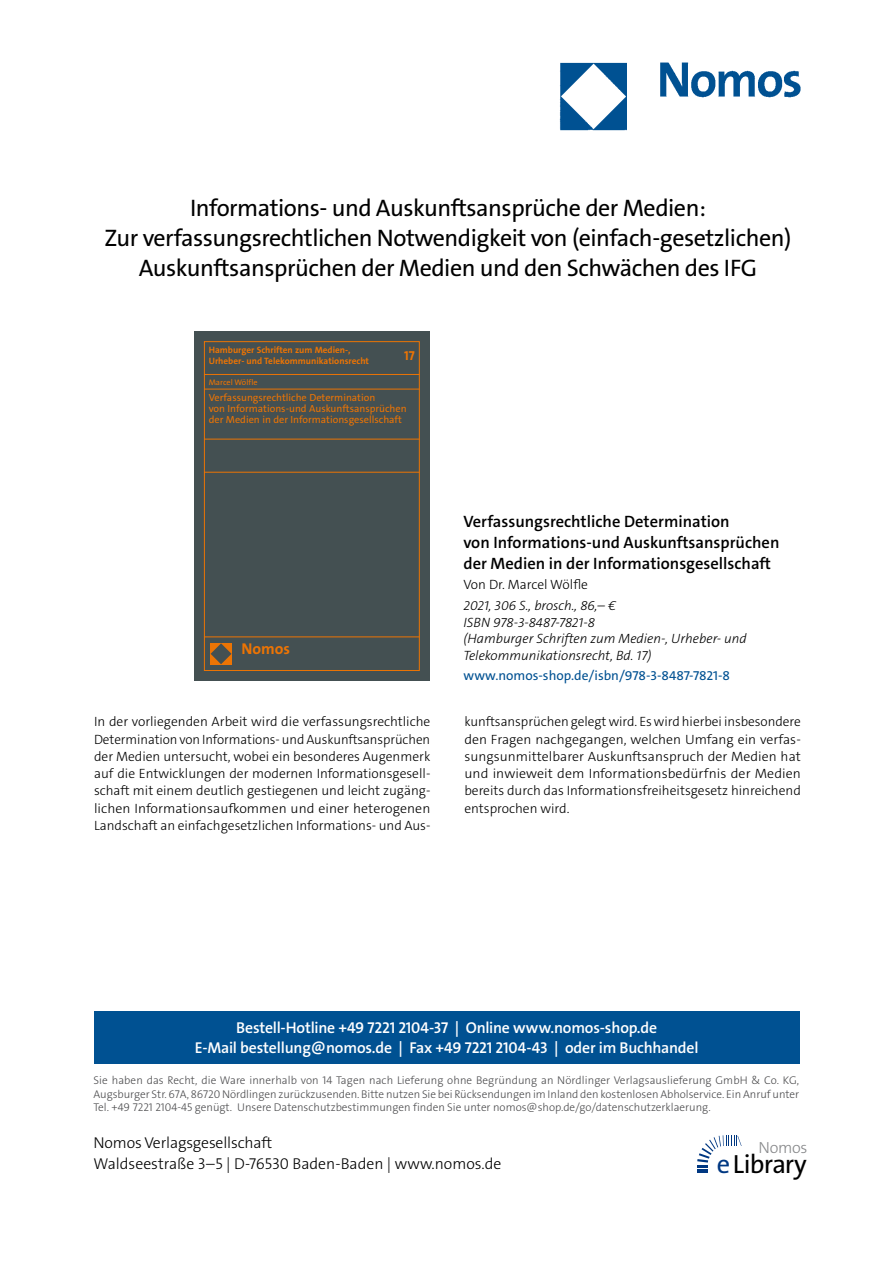
<style>
.page{position:relative;width:893px;height:1263px;background:#fff}
.page>*{position:absolute;margin:0;border:0;box-sizing:border-box;transform-origin:0 0}
.t1{font:26.4px "The Sans Os F";letter-spacing:-.03em;color:#000}
.t2{font:24px/30px "The Sans Os F";letter-spacing:-.02em;color:#000;text-align:center}
.t3{font:600 16.5px/21px "The Sans C5";color:#000}
.t4{font:300 16.2px "The Sans Os F";letter-spacing:-.02em;color:#87888a}
.t5{font:600 15.75px/21px "The Sans Os F";letter-spacing:-.01em;color:#fff;text-align:center}
.t6{font:300 15.75px/21px "The Sans Os F";color:#000}
.t7{font:700 15.75px "The Sans Os F";color:#ec7404}
.t8{font:300 13.5px/17.2px "The Sans C5";color:#000;text-align:justify}
.t9{font:italic 300 13.5px/16.5px "The Sans C5";color:#000}
.t10{font:13.5px "The Sans C5";color:#005192}
.t11{font:700 13.05px "The Sans Os F";color:#ec7404}
.t12{font:300 11.25px/13.5px "The Sans Os F";color:#4b4b4d;text-align:justify}
.t13{font:10.35px/11.4px "The Sans Os F";color:#ec7404}
.t14{font:700 9.3px/11.4px "The Sans Os F";color:#ec7404}
.t15{font:8.1px "The Sans Os F";color:#ec7404}
.s1{color:#003882}
</style>
<div class="page">
<img style="left:559px;top:62px;width:242px;height:69px">
<div style="left:94px;top:1011px;width:705px;height:52px;background:#005192"></div>
<svg style="left:697px;top:1135px;width:45px;height:38px"></svg>
<div style="left:194px;top:331px;width:236px;height:349px;background:#445052"></div>
<div style="left:204px;top:341px;width:216px;height:330px;border:1px solid #ec7404"></div>
<hr style="left:204px;top:374px;width:216px;height:1px;background:#ec7404">
<hr style="left:204px;top:389px;width:216px;height:1px;background:#ec7404">
<hr style="left:204px;top:439px;width:216px;height:1px;background:#ec7404">
<hr style="left:204px;top:472px;width:216px;height:1px;background:#ec7404">
<hr style="left:204px;top:637px;width:216px;height:1px;background:#ec7404">
<div style="left:210px;top:643px;width:22px;height:22px;background:#ec7404"></div>
<svg style="left:211px;top:643px;width:20px;height:21px"></svg>
<h2 class="t2" style="left:105px;top:195px;width:688px">Informations- und Auskunftsansprüche der Medien:<br>Zur verfassungsrechtlichen Notwendigkeit von (einfach-gesetzlichen)<br>Auskunftsansprüchen der Medien und den Schwächen des IFG</h2>
<p class="t14" style="left:209px;top:344px;width:162px">Hamburger Schriften zum Medien-,<br>Urheber- und Telekommunikationsrecht</p>
<p class="t11" style="left:404px;top:347px;width:12px">17</p>
<p class="t15" style="left:209px;top:379px;width:50px">Marcel Wölfle</p>
<p class="t13" style="left:209px;top:392px;width:200px">Verfassungsrechtliche Determination<br>von Informations-und Auskunftsansprüchen der Medien in der Informationsgesellschaft</p>
<p class="t7" style="left:242px;top:638px;width:50px">Nomos</p>
<p class="t3" style="left:463px;top:511px;width:317px">Verfassungsrechtliche Determination<br>von Informations-und Auskunftsansprüchen der Medien in der Informationsgesellschaft</p>
<p class="t8" style="left:463px;top:576px;width:126px">Von Dr. Marcel Wölfle</p>
<p class="t9" style="left:463px;top:597px;width:285px">2021, 306 S., brosch., 86,– €<br>ISBN 978-3-8487-7821-8<br>(Hamburger Schriften zum Medien-, Urheber- und Telekommunikationsrecht, Bd. 17)</p>
<p class="t10" style="left:463px;top:667px;width:268px">www.nomos-shop.de/isbn/978-3-8487-7821-8</p>
<p class="t8" style="left:94px;top:713px;width:338px">In der vorliegenden Arbeit wird die verfassungsrechtliche Determination von Informations- und Auskunftsansprüchen der Medien untersucht, wobei ein besonderes Augenmerk auf die Entwicklungen der modernen Informationsgesell&shy;schaft mit einem deutlich gestiegenen und leicht zugäng&shy;lichen Informationsaufkommen und einer heterogenen Landschaft an einfachgesetzlichen Informations- und Aus-</p>
<p class="t8" style="left:464px;top:713px;width:338px">kunftsansprüchen gelegt wird. Es wird hierbei insbesondere den Fragen nachgegangen, welchen Umfang ein verfas&shy;sungsunmittelbarer Auskunftsanspruch der Medien hat und inwieweit dem Informationsbedürfnis der Medien bereits durch das Informationsfreiheitsgesetz hinreichend entsprochen wird.</p>
<p class="t5" style="left:195px;top:1017px;width:505px">Bestell-Hotline +49 7221 2104-37 | Online www.nomos-shop.de<br>E-Mail bestellung@nomos.de | Fax +49 7221 2104-43 | oder im Buchhandel</p>
<p class="t12" style="left:94px;top:1074px;width:707px">Sie haben das Recht, die Ware innerhalb von 14 Tagen nach Lieferung ohne Begründung an Nördlinger Verlagsauslieferung GmbH &amp; Co. KG, Augsburger Str. 67A, 86720 Nördlingen zurückzusenden. Bitte nutzen Sie bei Rücksendungen im Inland den kostenlosen Abholservice. Ein Anruf unter Tel. +49 7221 2104-45 genügt. Unsere Datenschutzbestimmungen finden Sie unter nomos@shop.de/go/datenschutzerklaerung.</p>
<p class="t6" style="left:94px;top:1133px;width:409px">Nomos Verlagsgesellschaft<br>Waldseestraße 3–5 | D-76530 Baden-Baden | www.nomos.de</p>
<p class="t4" style="left:758px;top:1137px;width:51px">Nomos</p>
<h1 class="t1" style="left:717px;top:1153px;width:91px"><span class="s1">e</span>Library</h1>
</div>
